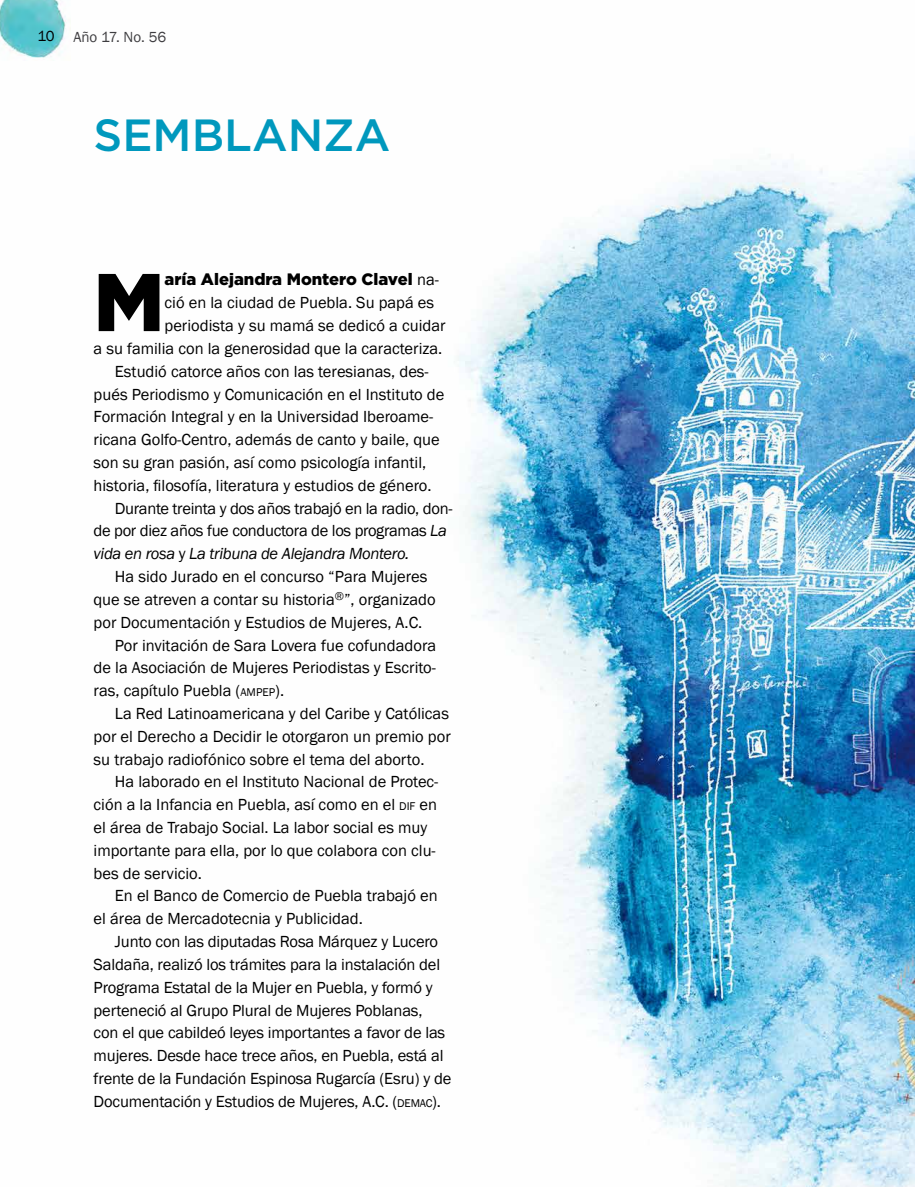
<style>
.page{position:relative;width:915px;height:1187px;background:#fff}
.page>*{position:absolute;margin:0;border:0;box-sizing:border-box;transform-origin:0 0}
.t1{font:900 81.6px "Gotham";color:#000}
.t2{font:500 45px "Gotham";color:#0098bd}
.t3{font:16.5px "Franklin Gothic";color:#000}
.t4{font:16.5px "Franklin Gothic";letter-spacing:-.02em;color:#000}
.t5{font:italic 16.5px "Franklin Gothic";letter-spacing:-.02em;color:#000}
.t6{font:900 16.5px "Gotham";color:#000}
.t7{font:15px "Franklin Gothic";color:#3e3d40}
.t8{font:15px "Franklin Gothic";color:#000}
.s1{font-family:"Franklin Gothic";font-weight:400}
.s2{font-style:italic}
.s3{font-style:normal}
.s4{font-size:11.55px}
</style>
<div class="page">
<img style="left:458px;top:152px;width:456px;height:1034px">
<img style="left:0;top:0;width:66px;height:58px">
<p class="t8" style="left:37px;top:26px;width:19px">10</p>
<p class="t7" style="left:73px;top:28px;width:94px">Año 17. No. 56</p>
<h2 class="t2" style="left:94px;top:105px;width:298px">SEMBLANZA</h2>
<h1 class="t1" style="left:94px;top:246px;width:62px">M</h1>
<p class="t6" style="left:164px;top:268px;width:276px">aría Alejandra Montero Clavel <span class="s1">na-</span></p>
<p class="t3" style="left:164px;top:292px;width:271px">ció en la ciudad de Puebla. Su papá es</p>
<p class="t3" style="left:164px;top:315px;width:282px">periodista y su mamá se dedicó a cuidar</p>
<p class="t3" style="left:94px;top:338px;width:350px">a su familia con la generosidad que la caracteriza.</p>
<p class="t3" style="left:115px;top:361px;width:315px">Estudió catorce años con las teresianas, des-</p>
<p class="t3" style="left:94px;top:384px;width:352px">pués Periodismo y Comunicación en el Instituto de</p>
<p class="t3" style="left:94px;top:406px;width:341px">Formación Integral y en la Universidad Iberoame-</p>
<p class="t3" style="left:94px;top:429px;width:347px">ricana Golfo-Centro, además de canto y baile, que</p>
<p class="t3" style="left:94px;top:452px;width:334px">son su gran pasión, así como psicología infantil,</p>
<p class="t3" style="left:94px;top:475px;width:339px">historia, filosofía, literatura y estudios de género.</p>
<p class="t4" style="left:115px;top:498px;width:339px">Durante treinta y dos años trabajó en la radio, don-</p>
<p class="t4" style="left:94px;top:520px;width:355px">de por diez años fue conductora de los programas <span class="s2">La</span></p>
<p class="t5" style="left:94px;top:543px;width:317px">vida en rosa <span class="s3">y</span> La tribuna de Alejandra Montero.</p>
<p class="t3" style="left:115px;top:566px;width:314px">Ha sido Jurado en el concurso “Para Mujeres</p>
<p class="t3" style="left:94px;top:589px;width:343px">que se atreven a contar su historia<sup>®</sup>”, organizado</p>
<p class="t3" style="left:94px;top:612px;width:330px">por Documentación y Estudios de Mujeres, A.C.</p>
<p class="t3" style="left:115px;top:634px;width:323px">Por invitación de Sara Lovera fue cofundadora</p>
<p class="t3" style="left:94px;top:657px;width:344px">de la Asociación de Mujeres Periodistas y Escrito-</p>
<p class="t3" style="left:94px;top:680px;width:192px">ras, capítulo Puebla (<span class="s4">AMPEP</span>).</p>
<p class="t3" style="left:115px;top:703px;width:335px">La Red Latinoamericana y del Caribe y Católicas</p>
<p class="t3" style="left:94px;top:726px;width:358px">por el Derecho a Decidir le otorgaron un premio por</p>
<p class="t3" style="left:94px;top:748px;width:332px">su trabajo radiofónico sobre el tema del aborto.</p>
<p class="t3" style="left:115px;top:771px;width:325px">Ha laborado en el Instituto Nacional de Protec-</p>
<p class="t3" style="left:94px;top:794px;width:345px">ción a la Infancia en Puebla, así como en el <span class="s4">DIF</span> en</p>
<p class="t3" style="left:94px;top:817px;width:335px">el área de Trabajo Social. La labor social es muy</p>
<p class="t3" style="left:94px;top:840px;width:343px">importante para ella, por lo que colabora con clu-</p>
<p class="t3" style="left:94px;top:862px;width:110px">bes de servicio.</p>
<p class="t3" style="left:115px;top:885px;width:324px">En el Banco de Comercio de Puebla trabajó en</p>
<p class="t3" style="left:94px;top:908px;width:270px">el área de Mercadotecnia y Publicidad.</p>
<p class="t3" style="left:115px;top:931px;width:324px">Junto con las diputadas Rosa Márquez y Lucero</p>
<p class="t3" style="left:94px;top:954px;width:348px">Saldaña, realizó los trámites para la instalación del</p>
<p class="t3" style="left:94px;top:976px;width:340px">Programa Estatal de la Mujer en Puebla, y formó y</p>
<p class="t3" style="left:94px;top:999px;width:330px">perteneció al Grupo Plural de Mujeres Poblanas,</p>
<p class="t3" style="left:94px;top:1022px;width:353px">con el que cabildeó leyes importantes a favor de las</p>
<p class="t3" style="left:94px;top:1045px;width:351px">mujeres. Desde hace trece años, en Puebla, está al</p>
<p class="t3" style="left:94px;top:1068px;width:359px">frente de la Fundación Espinosa Rugarcía (Esru) y de</p>
<p class="t3" style="left:94px;top:1090px;width:349px">Documentación y Estudios de Mujeres, A.C. (<span class="s4">DEMAC</span>).</p>
</div>
